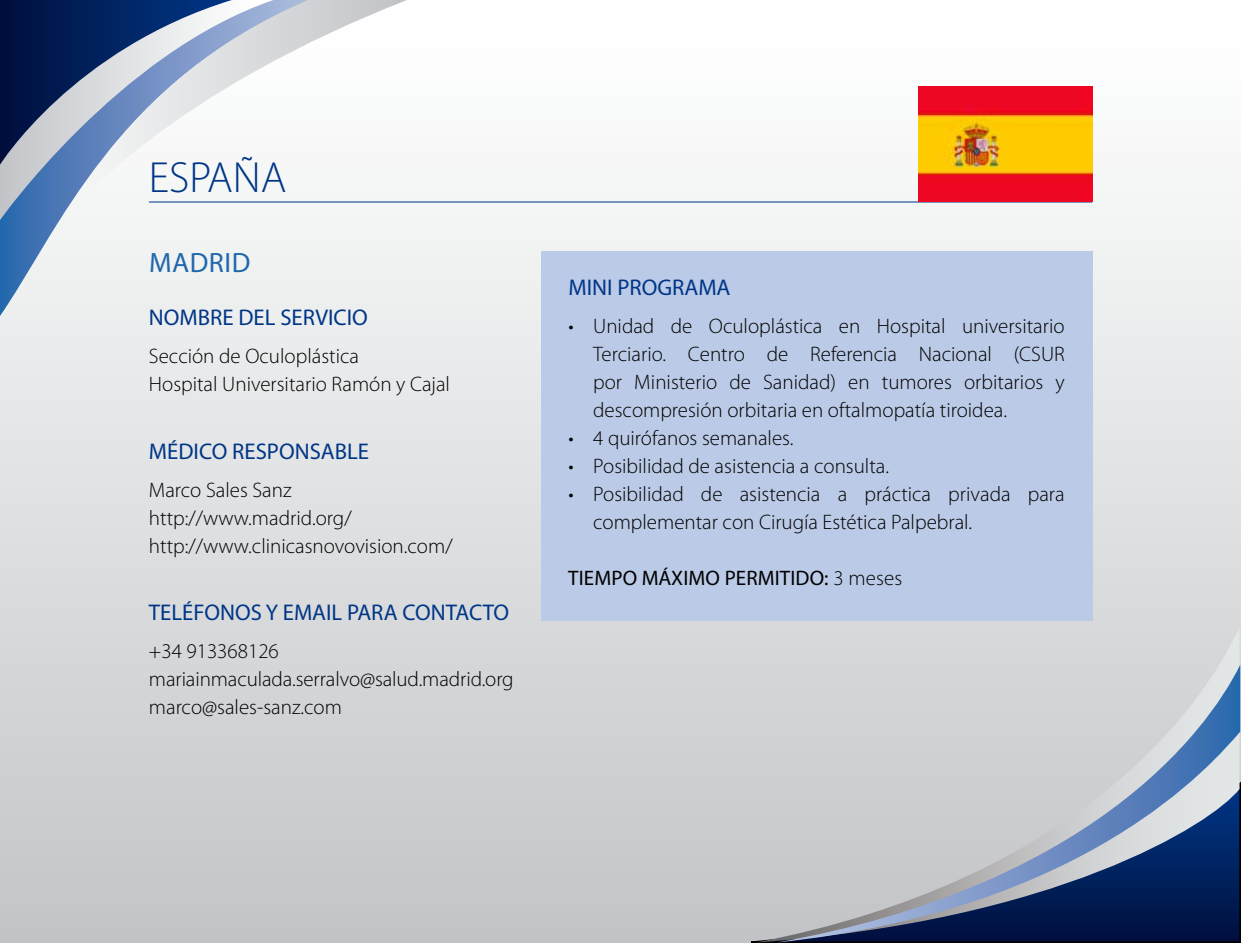
<style>
.page{position:relative;width:1241px;height:943px;background:#fff}
.page>*{position:absolute;margin:0;border:0;box-sizing:border-box;transform-origin:0 0}
.t1{font:300 43.75px "Myriad Pro";color:#003687}
.t2{font:28px "Myriad Pro";color:#1f68ac}
.t3{font:22.75px "Myriad Pro";color:#003687}
.t4{font:300 21px/28px "Myriad Pro";color:#000}
.t5{font:21px "Myriad Pro";letter-spacing:.005em;color:#000}
.s1{font-weight:300}
</style>
<div class="page">
<div style="left:0;top:0;width:1240px;height:943px;background:linear-gradient(to bottom,#fff,#c2c4c8)"></div>
<svg style="left:749px;top:781px;width:491px;height:162px;background:#7e8084"></svg>
<svg style="left:756px;top:627px;width:483px;height:315px;background:#d3d5d7"></svg>
<svg style="left:777px;top:664px;width:462px;height:278px;background:#9ea8b8"></svg>
<div style="left:0;top:307px;width:309px;height:9px;background:#edeeee"></div>
<svg style="left:0;top:0;width:407px;height:307px"></svg>
<hr style="left:149px;top:201px;width:942px;height:1px;background:#003687">
<div style="left:541px;top:251px;width:550px;height:369px;background:#bbcae6"></div>
<img style="left:918px;top:86px;width:173px;height:115px">
<h1 class="t1" style="left:149px;top:151px;width:139px">ESPAÑA</h1>
<h2 class="t2" style="left:149px;top:245px;width:56px">Madrid</h2>
<p class="t3" style="left:149px;top:303px;width:220px">NOMBRE DEL SERVICIO</p>
<p class="t4" style="left:149px;top:342px;width:302px">Sección de Oculoplástica<br>Hospital Universitario Ramón y Cajal</p>
<p class="t3" style="left:149px;top:437px;width:222px">MÉDICO RESPONSABLE</p>
<p class="t4" style="left:149px;top:475px;width:305px">Marco Sales Sanz http://www.madrid.org/ http://www.clinicasnovovision.com/</p>
<p class="t3" style="left:149px;top:598px;width:362px">TELÉFONOS Y EMAIL PARA CONTACTO</p>
<p class="t4" style="left:149px;top:637px;width:366px">+34 913368126 mariainmaculada.serralvo@salud.madrid.org marco@sales-sanz.com</p>
<p class="t3" style="left:568px;top:274px;width:162px">MINI PROGRAMA</p>
<p class="t4" style="left:593px;top:312px;width:473px;text-align:justify;text-indent:-25px">• Unidad de Oculoplástica en Hospital universitario Terciario. Centro de Referencia Nacional (CSUR por Ministerio de Sanidad) en tumores orbitarios y descompresión orbitaria en oftalmopatía tiroidea.</p>
<p class="t4" style="left:568px;top:424px;width:227px">• 4 quirófanos semanales.</p>
<p class="t4" style="left:568px;top:452px;width:322px">• Posibilidad de asistencia a consulta.</p>
<p class="t4" style="left:593px;top:480px;width:473px;text-indent:-25px">• Posibilidad de asistencia a práctica privada para complementar con Cirugía Estética Palpebral.</p>
<p class="t5" style="left:568px;top:565px;width:335px">TIEMPO MÁXIMO PERMITIDO: <span class="s1">3 meses</span></p>
</div>
